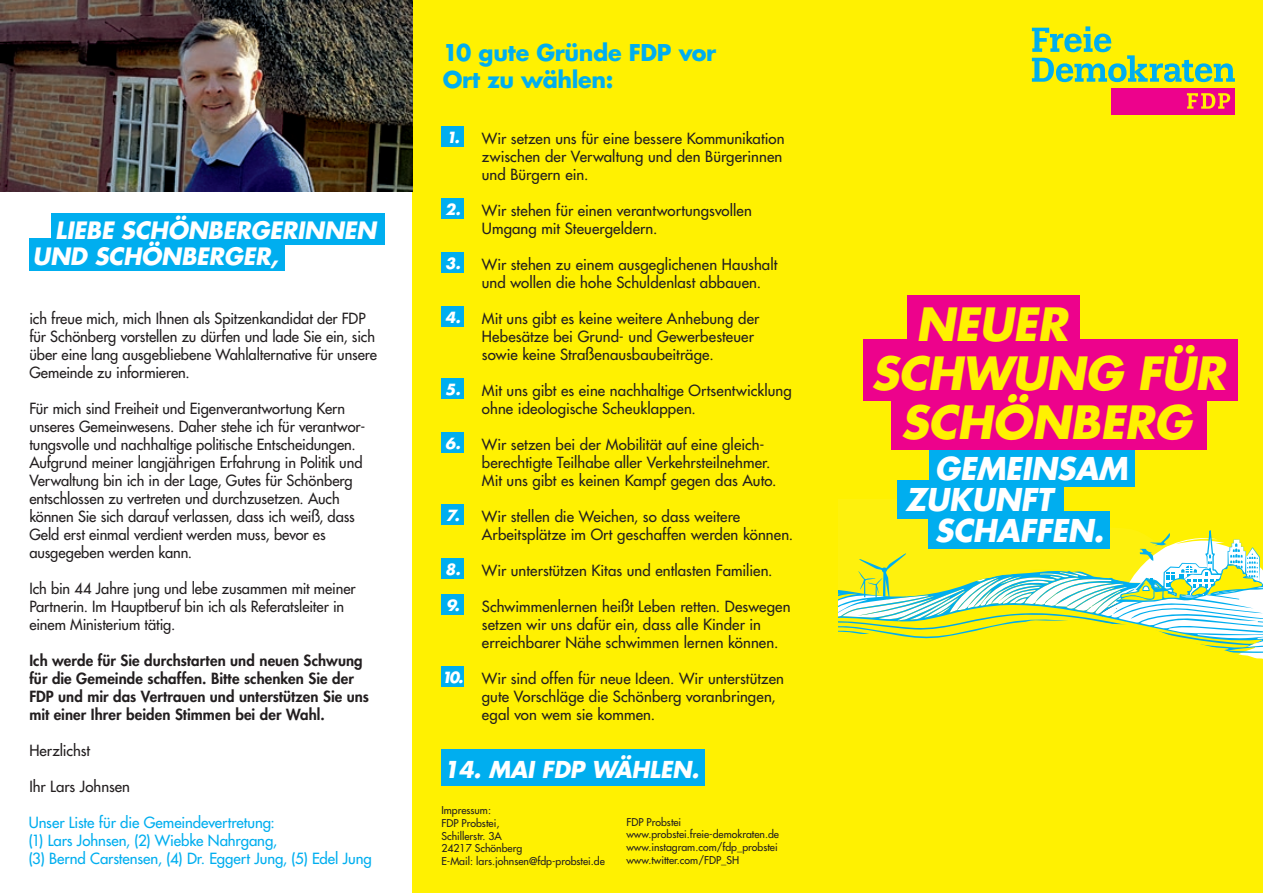
<style>
.page{position:relative;width:1263px;height:893px;background:#fff}
.page>*{position:absolute;margin:0;border:0;box-sizing:border-box;transform-origin:0 0}
.t1{font:italic 700 44.55px "Futura Std";letter-spacing:-.01em;color:#fff101}
.t2{font:italic 700 30.6px/30.6px "Futura Std";letter-spacing:-.01em;color:#fff}
.t3{font:italic 700 23.25px/25.7px "Futura Std";letter-spacing:-.01em;color:#fff}
.t4{font:italic 700 22.65px "Futura Std";letter-spacing:-.01em;color:#fff}
.t5{font:700 22.5px/27px "Futura Std";letter-spacing:-.015em;color:#00aeef}
.t6{font:500 15px/18px "Futura Std";color:#231f20}
.t7{font:800 15px/18px "Futura Std";letter-spacing:.005em;color:#231f20}
.t8{font:500 15px/18px "Futura Std";letter-spacing:-.005em;color:#00aeef}
.t9{font:500 10.5px/12.6px "Futura Std";color:#231f20}
.s1{font-weight:700;font-style:italic;color:#fff}
</style>
<div class="page">
<div style="left:837px;top:0;width:426px;height:893px;background:#fff101"></div>
<svg style="left:838px;top:499px;width:425px;height:120px"></svg>
<svg style="left:838px;top:619px;width:425px;height:40px"></svg>
<div style="left:929px;top:450px;width:206px;height:37px;background:#00aeef"></div>
<div style="left:897px;top:480px;width:166px;height:39px;background:#00aeef"></div>
<div style="left:928px;top:511px;width:182px;height:38px;background:#00aeef"></div>
<div style="left:907px;top:295px;width:172px;height:56px;background:#ed028c"></div>
<div style="left:864px;top:339px;width:374px;height:62px;background:#ed028c"></div>
<div style="left:891px;top:384px;width:316px;height:66px;background:#ed028c"></div>
<div style="left:412px;top:0;width:426px;height:893px;background:#fff101"></div>
<div style="left:441px;top:126px;width:23px;height:21px;background:#00aeef"></div>
<div style="left:441px;top:198px;width:23px;height:21px;background:#00aeef"></div>
<div style="left:441px;top:252px;width:23px;height:21px;background:#00aeef"></div>
<div style="left:441px;top:306px;width:23px;height:21px;background:#00aeef"></div>
<div style="left:441px;top:378px;width:23px;height:21px;background:#00aeef"></div>
<div style="left:441px;top:432px;width:23px;height:21px;background:#00aeef"></div>
<div style="left:441px;top:504px;width:23px;height:21px;background:#00aeef"></div>
<div style="left:441px;top:558px;width:23px;height:21px;background:#00aeef"></div>
<div style="left:441px;top:594px;width:23px;height:21px;background:#00aeef"></div>
<div style="left:441px;top:666px;width:23px;height:21px;background:#00aeef"></div>
<div style="left:441px;top:749px;width:264px;height:37px;background:#00aeef"></div>
<div style="left:51px;top:213px;width:334px;height:31px;background:#00aeef"></div>
<div style="left:29px;top:238px;width:256px;height:33px;background:#00aeef"></div>
<div style="left:1111px;top:88px;width:124px;height:27px;background:#ed028c"></div>
<svg style="left:1032px;top:26px;width:203px;height:56px"></svg>
<svg style="left:1187px;top:93px;width:43px;height:16px"></svg>
<img style="left:0;top:0;width:412px;height:192px">
<h3 class="t3" style="left:32px;top:218px;width:345px;text-indent:23px">LIEBE SCHÖNBERGERINNEN<br>UND SCHÖNBERGER,</h3>
<p class="t6" style="left:29px;top:310px;width:349px">ich freue mich, mich Ihnen als Spitzenkandidat der FDP für Schönberg vorstellen zu dürfen und lade Sie ein, sich über eine lang ausgebliebene Wahlalternative für unsere Gemeinde zu informieren.</p>
<p class="t6" style="left:29px;top:400px;width:337px">Für mich sind Freiheit und Eigenverantwortung Kern unseres Gemeinwesens. Daher stehe ich für verantwor&shy;tungsvolle und nachhaltige politische Entscheidungen.<br>Aufgrund meiner langjährigen Erfahrung in Politik und Verwaltung bin ich in der Lage, Gutes für Schönberg entschlossen zu vertreten und durchzusetzen. Auch können Sie sich darauf verlassen, dass ich weiß, dass Geld erst einmal verdient werden muss, bevor es ausgegeben werden kann.</p>
<p class="t6" style="left:29px;top:580px;width:328px">Ich bin 44 Jahre jung und lebe zusammen mit meiner<br>Partnerin. Im Hauptberuf bin ich als Referatsleiter in einem Ministerium tätig.</p>
<p class="t7" style="left:29px;top:652px;width:341px">Ich werde für Sie durchstarten und neuen Schwung für die Gemeinde schaffen. Bitte schenken Sie der FDP und mir das Vertrauen und unterstützen Sie uns mit einer Ihrer beiden Stimmen bei der Wahl.</p>
<p class="t6" style="left:29px;top:742px;width:62px">Herzlichst</p>
<p class="t6" style="left:29px;top:778px;width:102px">Ihr Lars Johnsen</p>
<p class="t8" style="left:29px;top:814px;width:345px">Unser Liste für die Gemeindevertretung:<br>(1) Lars Johnsen, (2) Wiebke Nahrgang,<br>(3) Bernd Carstensen, (4) Dr. Eggert Jung, (5) Edel Jung</p>
<h3 class="t5" style="left:443px;top:39px;width:275px">10 gute Gründe FDP vor<br>Ort zu wählen:</h3>
<p class="t6" style="left:482px;top:130px;width:304px;text-indent:-36px"><span class="s1">1.</span> Wir setzen uns für eine bessere Kommunikation zwischen der Verwaltung und den Bürgerinnen und Bürgern ein.</p>
<p class="t6" style="left:482px;top:202px;width:272px;text-indent:-37px"><span class="s1">2.</span> Wir stehen für einen verantwortungsvollen<br>Umgang mit Steuergeldern.</p>
<p class="t6" style="left:482px;top:256px;width:297px;text-indent:-37px"><span class="s1">3.</span> Wir stehen zu einem ausgeglichenen Haushalt und wollen die hohe Schuldenlast abbauen.</p>
<p class="t6" style="left:482px;top:310px;width:279px;text-indent:-37px"><span class="s1">4.</span> Mit uns gibt es keine weitere Anhebung der<br>Hebesätze bei Grund- und Gewerbesteuer sowie keine Straßenausbaubeiträge.</p>
<p class="t6" style="left:482px;top:382px;width:311px;text-indent:-37px"><span class="s1">5.</span> Mit uns gibt es eine nachhaltige Ortsentwicklung ohne ideologische Scheuklappen.</p>
<p class="t6" style="left:482px;top:436px;width:296px;text-indent:-37px"><span class="s1">6.</span> Wir setzen bei der Mobilität auf eine gleich&shy;berechtigte Teilhabe aller Verkehrsteilnehmer.<br>Mit uns gibt es keinen Kampf gegen das Auto.</p>
<p class="t6" style="left:482px;top:508px;width:313px;text-indent:-36px"><span class="s1">7.</span> Wir stellen die Weichen, so dass weitere<br>Arbeitsplätze im Ort geschaffen werden können.</p>
<p class="t6" style="left:445px;top:562px;width:329px"><span class="s1">8.</span> Wir unterstützen Kitas und entlasten Familien.</p>
<p class="t6" style="left:482px;top:598px;width:310px;text-indent:-36px"><span class="s1">9.</span> Schwimmenlernen heißt Leben retten. Deswegen setzen wir uns dafür ein, dass alle Kinder in erreichbarer Nähe schwimmen lernen können.</p>
<p class="t6" style="left:482px;top:670px;width:304px;text-indent:-40px"><span class="s1">10.</span> Wir sind offen für neue Ideen. Wir unterstützen gute Vorschläge die Schönberg voranbringen, egal von wem sie kommen.</p>
<h3 class="t4" style="left:443px;top:755px;width:257px">14. MAI FDP WÄHLEN.</h3>
<p class="t9" style="left:441px;top:804px;width:165px">Impressum:<br>FDP Probstei,<br>Schillerstr. 3A<br>24217 Schönberg<br>E-Mail: lars.johnsen@fdp-probstei.de</p>
<p class="t9" style="left:626px;top:816px;width:154px">FDP Probstei www.probstei.freie-demokraten.de www.instagram.com/fdp_probstei www.twitter.com/FDP_SH</p>
<h1 class="t1" style="left:916px;top:294px;width:153px">NEUER</h1>
<h1 class="t1" style="left:871px;top:343px;width:356px">SCHWUNG FÜR</h1>
<h1 class="t1" style="left:901px;top:392px;width:292px">SCHÖNBERG</h1>
<h2 class="t2" style="left:905px;top:454px;width:224px;text-indent:30px">GEMEINSAM<br>ZUKUNFT</h2>
<h2 class="t2" style="left:935px;top:515px;width:170px">SCHAFFEN.</h2>
</div>
